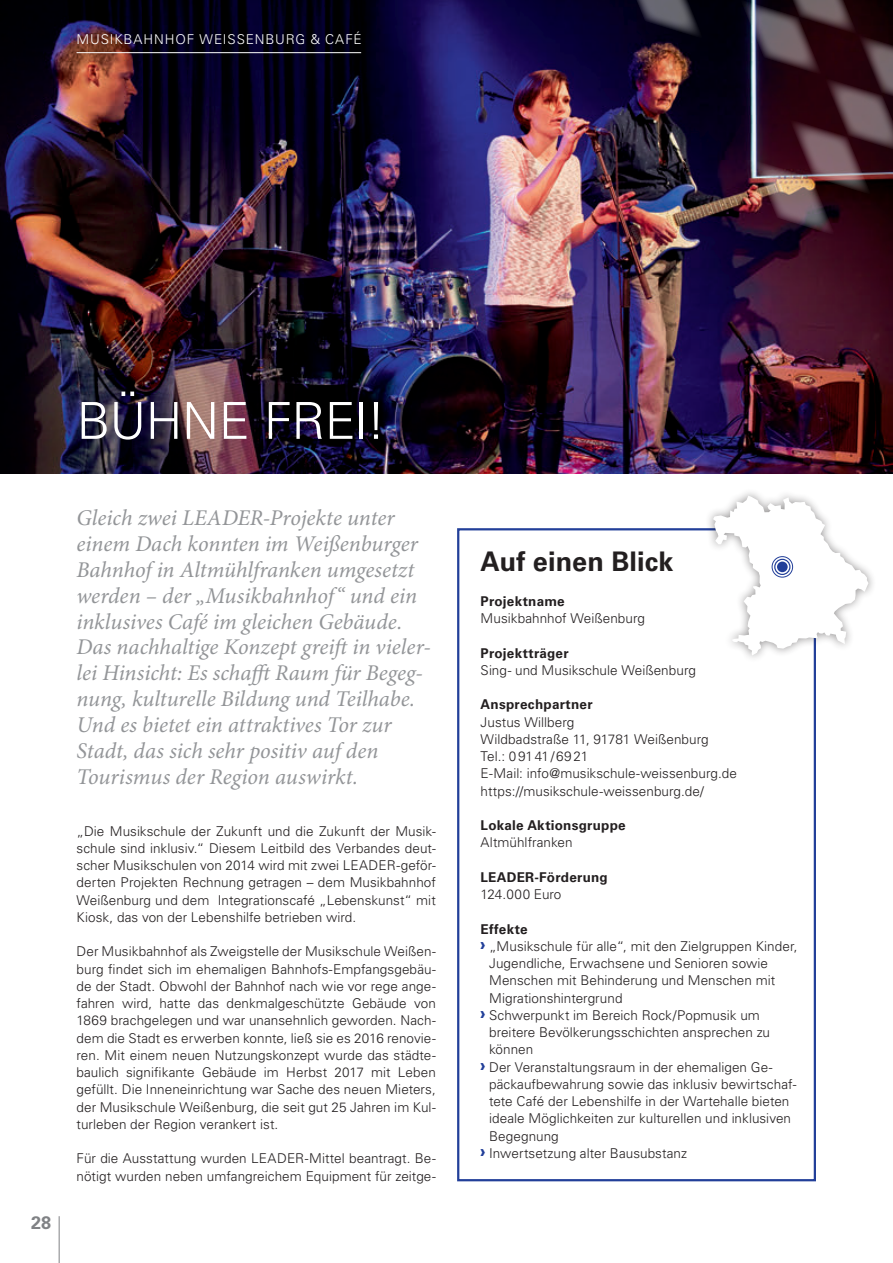
<style>
.page{position:relative;width:893px;height:1263px;background:#fff}
.page>*{position:absolute;margin:0;border:0;box-sizing:border-box;transform-origin:0 0}
.H1_Head{font:300 51px "Univers LT Std";letter-spacing:-.01em;color:#fff}
.Infokasten_H1{font:700 27px "Univers LT Std";letter-spacing:.005em;color:#231f20}
.Intro{font:italic 22.5px/25.8px "Minion Pro";letter-spacing:-.005em;color:#939598}
.t1{font:700 18px "Univers LT Std";color:#808285}
.Grundtext{font:300 13.5px/17.2px "Univers LT Std";letter-spacing:.005em;color:#231f20}
.Infokasten_Fliesstex{font:300 13.5px "Univers LT Std";letter-spacing:.005em;color:#231f20}
.Infokasten_H2{font:700 13.5px "Univers LT Std";letter-spacing:.015em;color:#231f20}
.Kolumnentitel{font:300 13.5px "Univers LT Std";letter-spacing:.065em;color:#fff}
.s1{font-weight:700;font-size:18px;color:#223f99}
</style>
<div class="page">
<img style="left:0;top:0;width:893px;height:473px">
<svg style="left:621px;top:0;width:83px;height:39px"></svg>
<svg style="left:740px;top:0;width:153px;height:236px"></svg>
<div style="left:457px;top:528px;width:359px;height:653px;border:2px solid #223f99"></div>
<div style="left:705px;top:487px;width:172px;height:177px;background:#fff"></div>
<svg style="left:713px;top:496px;width:155px;height:159px"></svg>
<div style="left:777px;top:562px;width:11px;height:10px;background:#223f99;border-radius:50%"></div>
<div style="left:774px;top:559px;width:16px;height:16px;border:1px solid #223f99;border-radius:50%"></div>
<div style="left:772px;top:556px;width:21px;height:21px;border:1px solid #223f99;border-radius:50%"></div>
<hr style="left:59px;top:1216px;width:1px;height:47px;background:#808285">
<hr style="left:77px;top:52px;width:284px;height:1px;background:#fff">
<p class="Kolumnentitel" style="left:77px;top:31px;width:287px">MUSIKBAHNHOF WEISSENBURG &amp; CAFÉ</p>
<h2 class="H1_Head" style="left:77px;top:390px;width:311px">BÜHNE FREI!</h2>
<h3 class="t1" style="left:31px;top:1212px;width:22px">28</h3>
<p class="Intro" style="left:77px;top:506px;width:356px">Gleich zwei LEADER-Projekte unter einem Dach konnten im Weißenburger Bahnhof in Altmühlfranken umgesetzt werden – der „Musikbahnhof“ und ein inklusives Café im gleichen Gebäude.<br>Das nachhaltige Konzept greift in vieler&shy;lei Hinsicht: Es schafft Raum für Begeg&shy;nung, kulturelle Bildung und Teilhabe.<br>Und es bietet ein attraktives Tor zur Stadt, das sich sehr positiv auf den Tourismus der Region auswirkt.</p>
<p class="Grundtext" style="left:77px;top:822px;width:361px;text-align:justify">„Die Musikschule der Zukunft und die Zukunft der Musik&shy;schule sind inklusiv.“ Diesem Leitbild des Verbandes deut&shy;scher Musikschulen von 2014 wird mit zwei LEADER-geför&shy;derten Projekten Rechnung getragen – dem Musikbahnhof Weißenburg und dem Integrationscafé „Lebenskunst“ mit Kiosk, das von der Lebenshilfe betrieben wird.</p>
<p class="Grundtext" style="left:77px;top:943px;width:361px;text-align:justify">Der Musikbahnhof als Zweigstelle der Musikschule Weißen&shy;burg findet sich im ehemaligen Bahnhofs-Empfangsgebäu&shy;de der Stadt. Obwohl der Bahnhof nach wie vor rege ange&shy;fahren wird, hatte das denkmalgeschützte Gebäude von 1869 brachgelegen und war unansehnlich geworden. Nach&shy;dem die Stadt es erwerben konnte, ließ sie es 2016 renovie&shy;ren. Mit einem neuen Nutzungskonzept wurde das städte&shy;baulich signifikante Gebäude im Herbst 2017 mit Leben gefüllt. Die Inneneinrichtung war Sache des neuen Mieters, der Musikschule Weißenburg, die seit gut 25 Jahren im Kul&shy;turleben der Region verankert ist.</p>
<p class="Grundtext" style="left:77px;top:1150px;width:361px">Für die Ausstattung wurden LEADER-Mittel beantragt. Be&shy;nötigt wurden neben umfangreichem Equipment für zeitge-</p>
<h2 class="Infokasten_H1" style="left:481px;top:546px;width:194px">Auf einen Blick</h2>
<h3 class="Infokasten_H2" style="left:481px;top:593px;width:86px">Projektname</h3>
<p class="Infokasten_Fliesstex" style="left:481px;top:610px;width:166px">Musikbahnhof Weißenburg</p>
<h3 class="Infokasten_H2" style="left:481px;top:645px;width:90px">Projektträger</h3>
<p class="Infokasten_Fliesstex" style="left:481px;top:662px;width:217px">Sing- und Musikschule Weißenburg</p>
<h3 class="Infokasten_H2" style="left:481px;top:697px;width:113px">Ansprechpartner</h3>
<p class="Infokasten_Fliesstex" style="left:481px;top:714px;width:95px">Justus Willberg</p>
<p class="Infokasten_Fliesstex" style="left:481px;top:731px;width:230px">Wildbadstraße 11, 91781 Weißenburg</p>
<p class="Infokasten_Fliesstex" style="left:481px;top:748px;width:109px">Tel.: 09141/6921</p>
<p class="Infokasten_Fliesstex" style="left:481px;top:765px;width:258px">E-Mail: info@musikschule-weissenburg.de</p>
<p class="Infokasten_Fliesstex" style="left:481px;top:783px;width:225px">https://musikschule-weissenburg.de/</p>
<h3 class="Infokasten_H2" style="left:481px;top:817px;width:147px">Lokale Aktionsgruppe</h3>
<p class="Infokasten_Fliesstex" style="left:481px;top:834px;width:93px">Altmühlfranken</p>
<h3 class="Infokasten_H2" style="left:481px;top:869px;width:129px">LEADER-Förderung</h3>
<p class="Infokasten_Fliesstex" style="left:481px;top:886px;width:82px">124.000 Euro</p>
<h3 class="Infokasten_H2" style="left:481px;top:921px;width:49px">Effekte</h3>
<p class="Grundtext" style="left:489px;top:937px;width:310px;text-indent:-9px"><span class="s1">›</span> „Musikschule für alle“, mit den Zielgruppen Kinder, Jugendliche, Erwachsene und Senioren sowie Menschen mit Behinderung und Menschen mit Migrationshintergrund</p>
<p class="Grundtext" style="left:489px;top:1006px;width:282px;text-indent:-9px"><span class="s1">›</span> Schwerpunkt im Bereich Rock/Popmusik um breitere Bevölkerungsschichten ansprechen zu können</p>
<p class="Grundtext" style="left:489px;top:1058px;width:309px;text-indent:-9px"><span class="s1">›</span> Der Veranstaltungsraum in der ehemaligen Ge&shy;päckaufbewahrung sowie das inklusiv bewirtschaf&shy;tete Café der Lebenshilfe in der Wartehalle bieten ideale Möglichkeiten zur kulturellen und inklusiven Begegnung</p>
<p class="Grundtext" style="left:481px;top:1144px;width:208px"><span class="s1">›</span> Inwertsetzung alter Bausubstanz</p>
</div>
